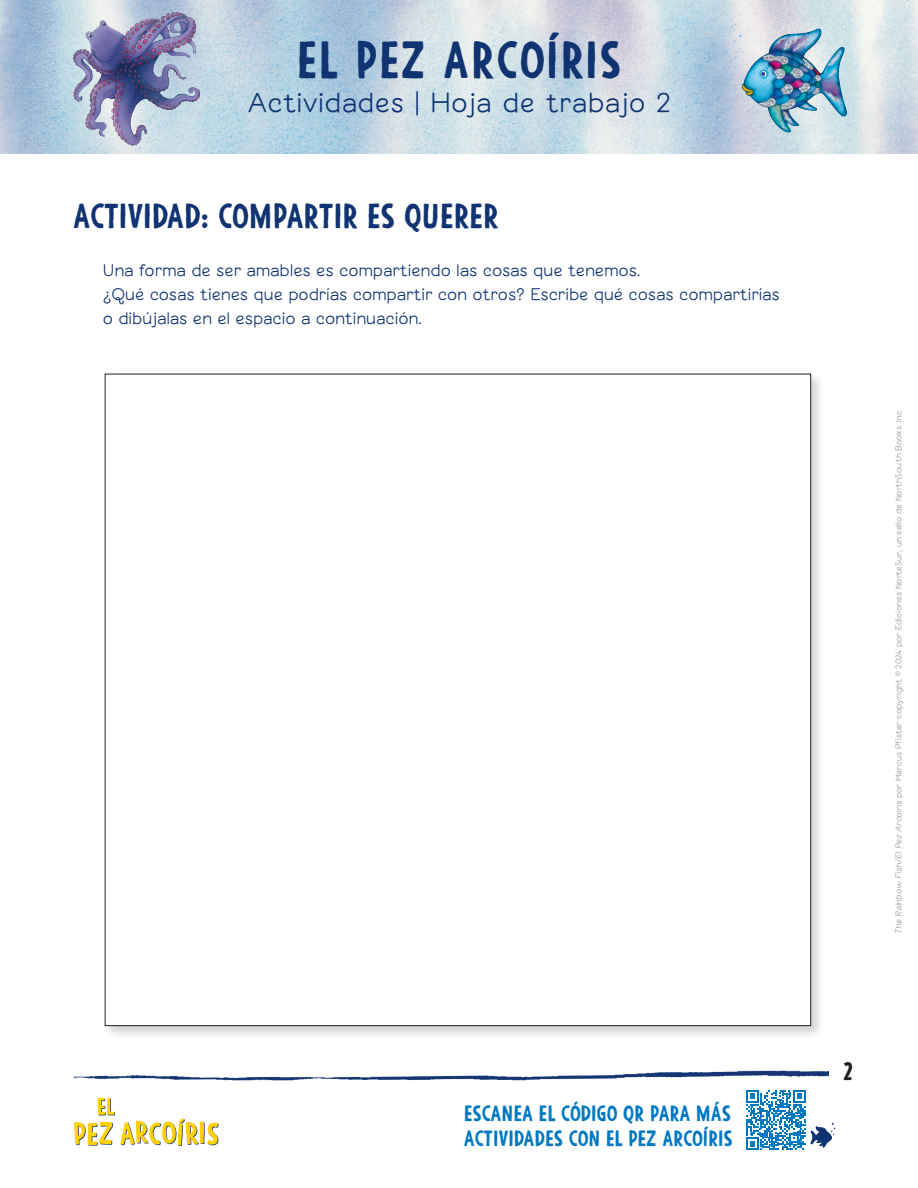
<style>
.page{position:relative;width:918px;height:1188px;background:#fff}
.page>*{position:absolute;margin:0;border:0;box-sizing:border-box;transform-origin:0 0}
.t1{font:700 49.5px "Argone";letter-spacing:.03em;color:#103371}
.t2{font:700 33px "Argone";color:#103371}
.t3{font:27px "Tropen Sans";letter-spacing:.01em;color:#103371}
.t4{font:700 24px "Argone";color:#231f20}
.t5{font:700 21px/25.2px "Argone";color:#0078c0}
.t6{font:16.5px/24px "Tropen Sans";letter-spacing:-.01em;color:#103371}
.t7{font:8.25px "Tropen Sans";color:#939598}
.s1{font-style:italic}
</style>
<div class="page">
<div style="left:102px;top:371px;width:723px;height:669px;background:#231f20;opacity:.2"></div>
<div style="left:105px;top:374px;width:706px;height:652px;background:#fff"></div>
<img style="left:0;top:0;width:918px;height:153px">
<img style="left:75px;top:1070px;width:753px;height:11px">
<svg style="left:746px;top:1090px;width:89px;height:60px"></svg>
<svg style="left:74px;top:1098px;width:145px;height:48px"></svg>
<img style="left:65px;top:0;width:165px;height:149px">
<img style="left:731px;top:14px;width:88px;height:21px">
<h1 class="t1" style="left:296px;top:31px;width:327px">EL PEZ ARCOÍRIS</h1>
<h3 class="t3" style="left:248px;top:87px;width:424px">Actividades | Hoja de trabajo 2</h3>
<h2 class="t2" style="left:73px;top:196px;width:427px">ACTIVIDAD: COMPARTIR ES QUERER</h2>
<p class="t6" style="left:103px;top:259px;width:679px">Una forma de ser amables es compartiendo las cosas que tenemos.<br>¿Qué cosas tienes que podrías compartir con otros? Escribe qué cosas compartirías o dibújalas en el espacio a continuación.</p>
<p class="t5" style="left:464px;top:1101px;width:270px">ESCANEA EL CÓDIGO QR PARA MÁS<br>ACTIVIDADES CON EL PEZ ARCOÍRIS</p>
<p class="t7" style="left:894px;top:934px;width:528px;rotate:-90deg"><span class="s1">The Rainbow Fish/El Pez Arcoíris</span> por Marcus Pfister copyright © 2024 por Ediciones NorteSur, un sello de NorthSouth Books <span class="s1">Inc.</span></p>
<h3 class="t4" style="left:843px;top:1057px;width:11px">2</h3>
</div>
